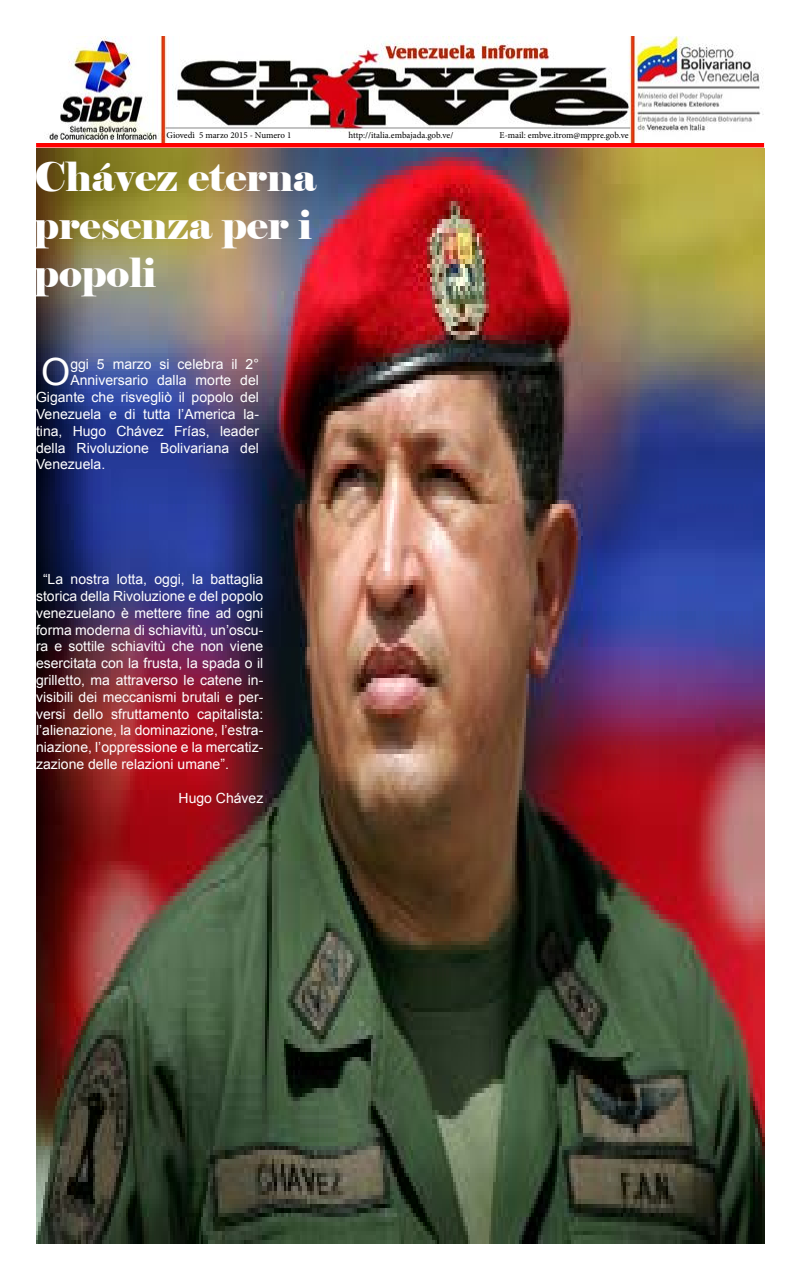
<style>
.page{position:relative;width:800px;height:1280px;background:#fff}
.page>*{position:absolute;margin:0;border:0;box-sizing:border-box;transform-origin:0 0}
.t1{font:40px/48px "Elephant";color:#fff;text-align:justify}
.t2{font:37.5px "Arial";color:#fff}
.t3{font:14px/16.8px "Arial";color:#fff;text-align:justify}
.t4{font:9px "Minion Pro";letter-spacing:-.005em;color:#000}
</style>
<div class="page">
<div style="left:36px;top:142px;width:728px;height:5px;background:#f00"></div>
<img style="left:36px;top:149px;width:728px;height:1095px">
<img style="left:44px;top:36px;width:720px;height:106px">
<hr style="left:166px;top:127px;width:464px;height:1px;background:#000">
<p class="t4" style="left:167px;top:129px;width:126px">Giovedì 5 marzo 2015 - Numero 1</p>
<p class="t4" style="left:348px;top:129px;width:107px">http://italia.embajada.gob.ve/</p>
<p class="t4" style="left:500px;top:129px;width:131px">E-mail: embve.itrom@mppre.gob.ve</p>
<h1 class="t1" style="left:34px;top:153px;width:283px">Chávez eterna presenza per i popoli</h1>
<h2 class="t2" style="left:41px;top:348px;width:31px">O</h2>
<p class="t3" style="left:70px;top:355px;width:190px">ggi 5 marzo si celebra il 2°</p>
<p class="t3" style="left:70px;top:372px;width:190px">Anniversario dalla morte del</p>
<p class="t3" style="left:36px;top:389px;width:224px">Gigante che risvegliò il popolo del</p>
<p class="t3" style="left:36px;top:406px;width:224px">Venezuela e di tutta l’America la-</p>
<p class="t3" style="left:36px;top:423px;width:224px">tina, Hugo Chávez Frías, leader</p>
<p class="t3" style="left:36px;top:439px;width:224px">della Rivoluzione Bolivariana del</p>
<p class="t3" style="left:36px;top:456px;width:71px">Venezuela.</p>
<p class="t3" style="left:36px;top:571px;width:229px;text-indent:7px">“La nostra lotta, oggi, la battaglia storica della Rivoluzione e del popolo venezuelano è mettere fine ad ogni forma moderna di schiavitù, un’oscu&shy;ra e sottile schiavitù che non viene esercitata con la frusta, la spada o il grilletto, ma attraverso le catene in&shy;visibili dei meccanismi brutali e per&shy;versi dello sfruttamento capitalista: l’alienazione, la dominazione, l’estra&shy;niazione, l’oppressione e la mercatiz&shy;zazione delle relazioni umane”.</p>
<p class="t3" style="left:179px;top:789px;width:86px">Hugo Chávez</p>
</div>
